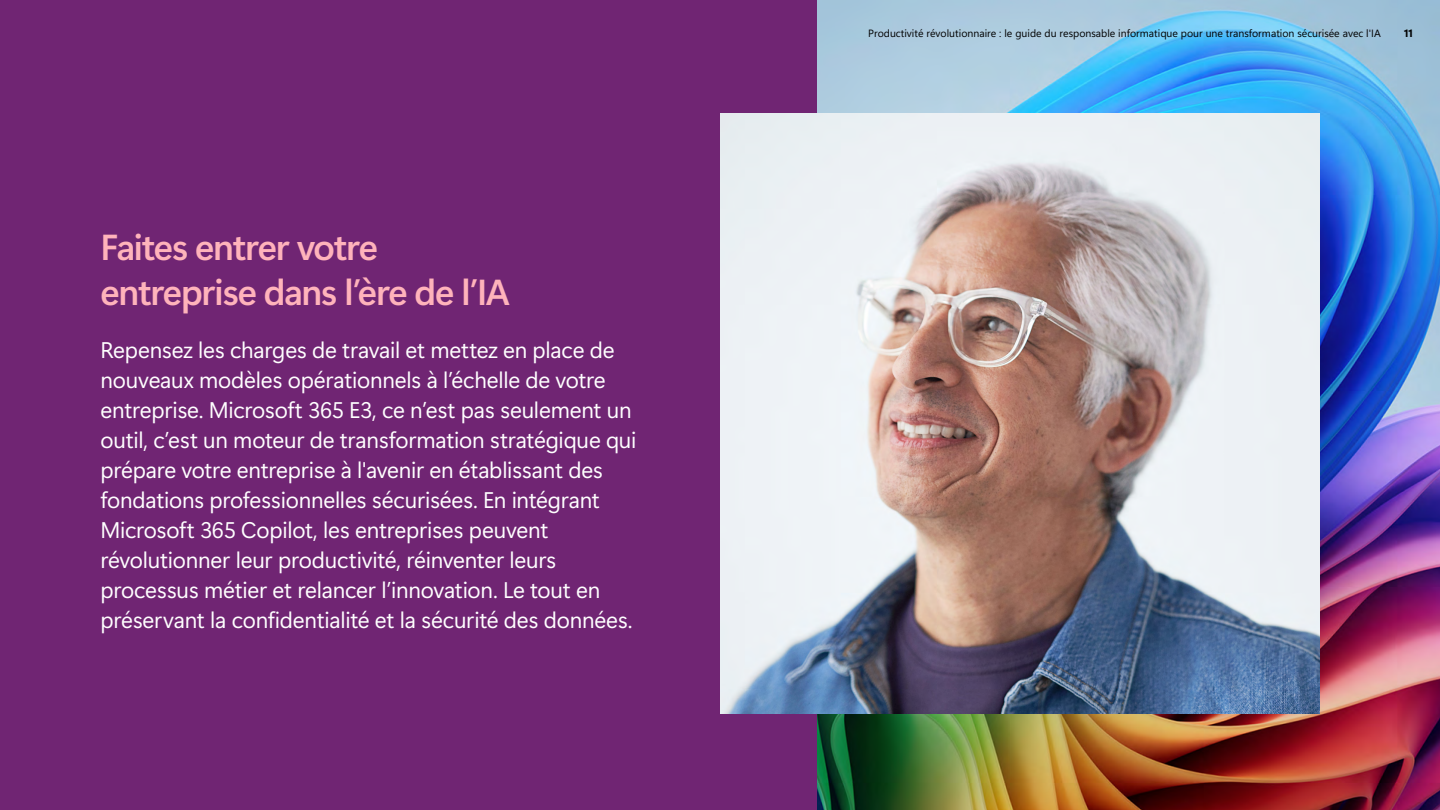
<style>
.page{position:relative;width:1440px;height:810px;background:#702573}
.page>*{position:absolute;margin:0;border:0;box-sizing:border-box;transform-origin:0 0}
.t1{font:36px/45px "Segoe Sans 240000";letter-spacing:-.035em;color:#ffb3bb}
.P_Lrg{font:22.5px/30px "Segoe Sans";letter-spacing:-.01em;color:#fff}
.t2{font:10.5px "Segoe Sans";color:#000}
.t3{font:10.5px "Segoe Sans a 8000 2 bc 0000";color:#000}
</style>
<div class="page">
<img style="left:818px;top:0;width:622px;height:810px">
<img style="left:720px;top:114px;width:600px;height:600px">
<h3 class="t1" style="left:100px;top:223px;width:411px">Faites entrer votre entreprise dans l’ère de l’IA</h3>
<p class="P_Lrg" style="left:100px;top:335px;width:537px">Repensez les charges de travail et mettez en place de nouveaux modèles opérationnels à l’échelle de votre entreprise. Microsoft 365 E3, ce n’est pas seulement un outil, c’est un moteur de transformation stratégique qui prépare votre entreprise à l'avenir en établissant des fondations professionnelles sécurisées. En intégrant Microsoft 365 Copilot, les entreprises peuvent révolutionner leur productivité, réinventer leurs processus métier et relancer l’innovation. Le tout en préservant la confidentialité et la sécurité des données.</p>
<p class="t2" style="left:868px;top:26px;width:514px">Productivité révolutionnaire : le guide du responsable informatique pour une transformation sécurisée avec l'IA</p>
<p class="t3" style="left:1404px;top:25px;width:10px">11</p>
</div>
